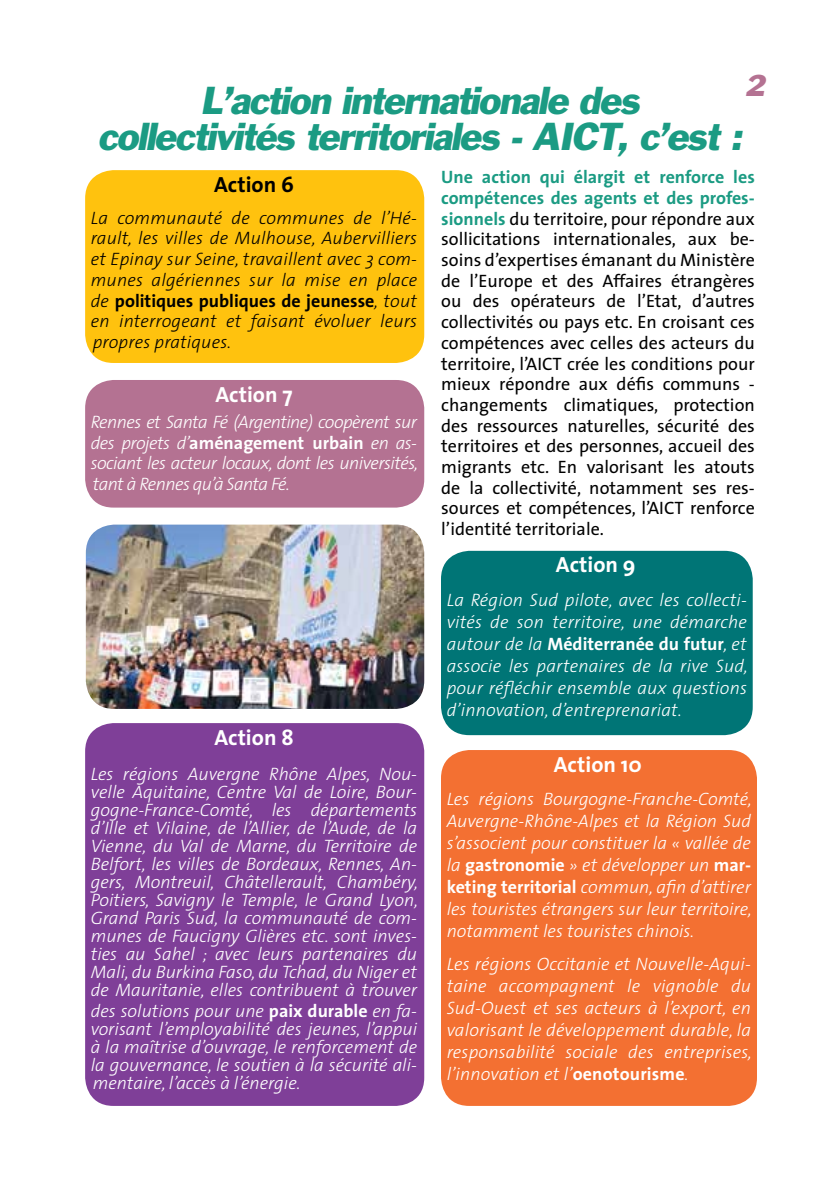
<style>
.page{position:relative;width:840px;height:1191px;background:#fff}
.page>*{position:absolute;margin:0;border:0;box-sizing:border-box;transform-origin:0 0}
.t1{font:italic 36px/36px "Franklin Gothic";color:#1b9b83;text-align:center}
.t2{font:italic 28px "Franklin Gothic";color:#b47292}
.t3{font:700 22px "The Sans";color:#fff}
.t4{font:700 22px "The Sans";color:#000}
.t5{font:italic 300 18px/22px "The Sans";color:#fff;text-align:justify}
.t6{font:18px/20.6px "The Sans";color:#000;text-align:justify}
.t7{font:italic 300 18px/20.8px "The Sans";letter-spacing:.01em;color:#000;text-align:justify}
.s1{font-weight:700;color:#1b9b83}
.s2{font-weight:700;font-style:normal}
</style>
<div class="page">
<div style="left:85px;top:170px;width:339px;height:193px;background:#ffc20e;border-radius:28px"></div>
<div style="left:85px;top:380px;width:339px;height:127px;background:#b47292;border-radius:28px"></div>
<div style="left:441px;top:750px;width:315px;height:356px;background:#f37032;border-radius:28px"></div>
<img style="left:86px;top:524px;width:338px;height:185px">
<div style="left:441px;top:551px;width:311px;height:184px;background:#007576;border-radius:28px"></div>
<div style="left:85px;top:723px;width:339px;height:383px;background:#7f3f98;border-radius:28px"></div>
<h2 class="t2" style="left:744px;top:68px;width:28px">2</h2>
<h1 class="t1" style="left:98px;top:82px;width:654px">L’action internationale des collectivités territoriales -AICT,c’est:</h1>
<p class="t6" style="left:441px;top:166px;width:315px"><span class="s1">Une action qui élargit et renforce les compétences des agents et des profes&shy;sionnels</span> du territoire, pour répondre aux sollicitations internationales, aux be&shy;soins d’expertises émanant du Ministère de l’Europe et des Affaires étrangères ou des opérateurs de l’Etat, d’autres collectivités ou pays etc. En croisant ces compétences avec celles des acteurs du territoire, l’AICT crée les conditions pour mieux répondre aux défis communs - changements climatiques, protection des ressources naturelles, sécurité des territoires et des personnes, accueil des migrants etc. En valorisant les atouts de la collectivité, notamment ses res&shy;sources et compétences, l’AICT renforce l’identité territoriale.</p>
<p class="t4" style="left:214px;top:166px;width:81px">Action 6</p>
<p class="t7" style="left:91px;top:207px;width:328px">La communauté de communes de l’Hé&shy;rault, les villes de Mulhouse, Aubervilliers et Epinay sur Seine, travaillent avec 3 com&shy;munes algériennes sur la mise en place de <span class="s2">politiques publiques de jeunesse</span>, tout en interrogeant et faisant évoluer leurs propres pratiques.</p>
<p class="t3" style="left:215px;top:376px;width:79px">Action 7</p>
<p class="t5" style="left:91px;top:411px;width:328px;line-height:20.6px">Rennes et Santa Fé (Argentine) coopèrent sur des projets d’<span class="s2">aménagement urbain</span> en as&shy;sociant les acteur locaux, dont les universités, tant à Rennes qu’à Santa Fé.</p>
<p class="t3" style="left:214px;top:719px;width:81px">Action 8</p>
<p class="t5" style="left:91px;top:764px;width:328px;line-height:18px">Les régions Auvergne Rhône Alpes, Nou&shy;velle Aquitaine, Centre Val de Loire, Bour&shy;gogne-France-Comté, les départements d’Ille et Vilaine, de l’Allier, de l’Aude, de la Vienne, du Val de Marne, du Territoire de Belfort, les villes de Bordeaux, Rennes, An&shy;gers, Montreuil, Châtellerault, Chambéry, Poitiers, Savigny le Temple, le Grand Lyon, Grand Paris Sud, la communauté de com&shy;munes de Faucigny Glières etc. sont inves&shy;ties au Sahel ; avec leurs partenaires du Mali, du Burkina Faso, du Tchad, du Niger et de Mauritanie, elles contribuent à trouver</p>
<p class="t5" style="left:91px;top:1000px;width:328px;line-height:18px">des solutions pour une <span class="s2">paix durable</span> en fa&shy;vorisant l’employabilité des jeunes, l’appui à la maîtrise d’ouvrage, le renforcement de la gouvernance, le soutien à la sécurité ali&shy;mentaire, l’accès à l’énergie.</p>
<p class="t3" style="left:555px;top:546px;width:81px">Action 9</p>
<p class="t5" style="left:446px;top:588px;width:302px">La Région Sud pilote, avec les collecti&shy;vités de son territoire, une démarche autour de la <span class="s2">Méditerranée du futur</span>, et associe les partenaires de la rive Sud, pour réfléchir ensemble aux questions d’innovation, d’entreprenariat.</p>
<p class="t3" style="left:553px;top:746px;width:89px">Action 10</p>
<p class="t5" style="left:446px;top:787px;width:306px">Les régions Bourgogne-Franche-Comté, Auvergne-Rhône-Alpes et la Région Sud s’associent pour constituer la « vallée de la <span class="s2">gastronomie</span> » et développer un <span class="s2">mar&shy;keting territorial</span> commun, afin d’attirer les touristes étrangers sur leur territoire, notamment les touristes chinois.</p>
<p class="t5" style="left:446px;top:952px;width:306px">Les régions Occitanie et Nouvelle-Aqui&shy;taine accompagnent le vignoble du Sud-Ouest et ses acteurs à l’export, en valorisant le développement durable, la responsabilité sociale des entreprises, l’innovation et l’<span class="s2">oenotourisme</span>.</p>
</div>
